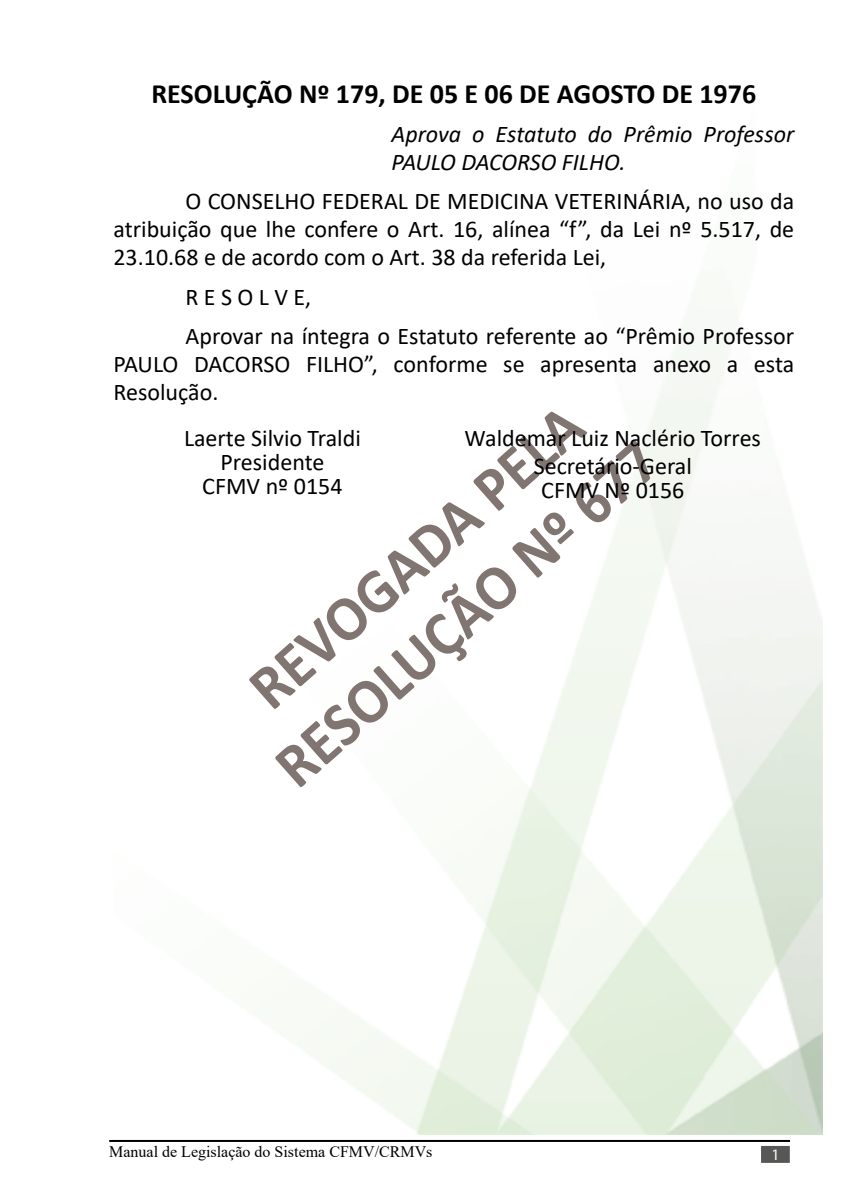
<style>
.page{position:relative;width:851px;height:1191px;background:#fff}
.page>*{position:absolute;margin:0;border:0;box-sizing:border-box;transform-origin:0 0}
.t1{font:700 63.2px/75.6px "Calibri";color:#807571;text-align:center;scale:.95 1}
.t2{font:700 28px "Calibri";color:#000}
.t3{font:24px/28px "Calibri";color:#000}
.t4{font:italic 24px/28px "Calibri";color:#000}
.t5{font:16px "Times New Roman";color:#000}
.t6{font:16px "Myriad Pro";color:#fff}
</style>
<div class="page">
<hr style="left:109px;top:1140px;width:680px;height:2px;background:#000">
<div style="left:761px;top:1146px;width:28px;height:16px;background:#575756"></div>
<p class="t2" style="left:151px;top:74px;width:606px">RESOLUÇÃO Nº 179, DE 05 E 06 DE AGOSTO DE 1976</p>
<p class="t4" style="left:391px;top:119px;width:404px">Aprova o Estatuto do Prêmio Professor<br>PAULO DACORSO FILHO.</p>
<p class="t3" style="left:113px;top:187px;width:682px;text-align:justify;text-indent:72px">O CONSELHO FEDERAL DE MEDICINA VETERINÁRIA, no uso da atribuição que lhe confere o Art. 16, alínea “f”, da Lei nº 5.517, de 23.10.68 e de acordo com o Art. 38 da referida Lei,</p>
<p class="t3" style="left:185px;top:276px;width:610px;line-height:39.4px">R E S O L V E,<br>Aprovar na íntegra o Estatuto referente ao “Prêmio Professor</p>
<p class="t3" style="left:113px;top:349px;width:682px">PAULO DACORSO FILHO”, conforme se apresenta anexo a esta<br>Resolução.</p>
<p class="t3" style="left:184px;top:425px;width:178px;line-height:24px;text-align:center">Laerte Silvio Traldi<br>Presidente<br>CFMV nº 0154</p>
<p class="t3" style="left:464px;top:423px;width:298px;text-align:center">Waldemar Luiz Naclério Torres<br>Secretário-Geral</p>
<h1 class="t1" style="left:208px;top:691px;width:514px;rotate:-42deg">REVOGADA PELA<br>RESOLUÇÃO Nº 677</h1>
<p class="t3" style="left:541px;top:475px;width:145px">CFMV Nº 0156</p>
<p class="t5" style="left:109px;top:1140px;width:325px">Manual de Legislação do Sistema CFMV/CRMVs</p>
<p class="t6" style="left:771px;top:1145px;width:10px">1</p>
</div>
